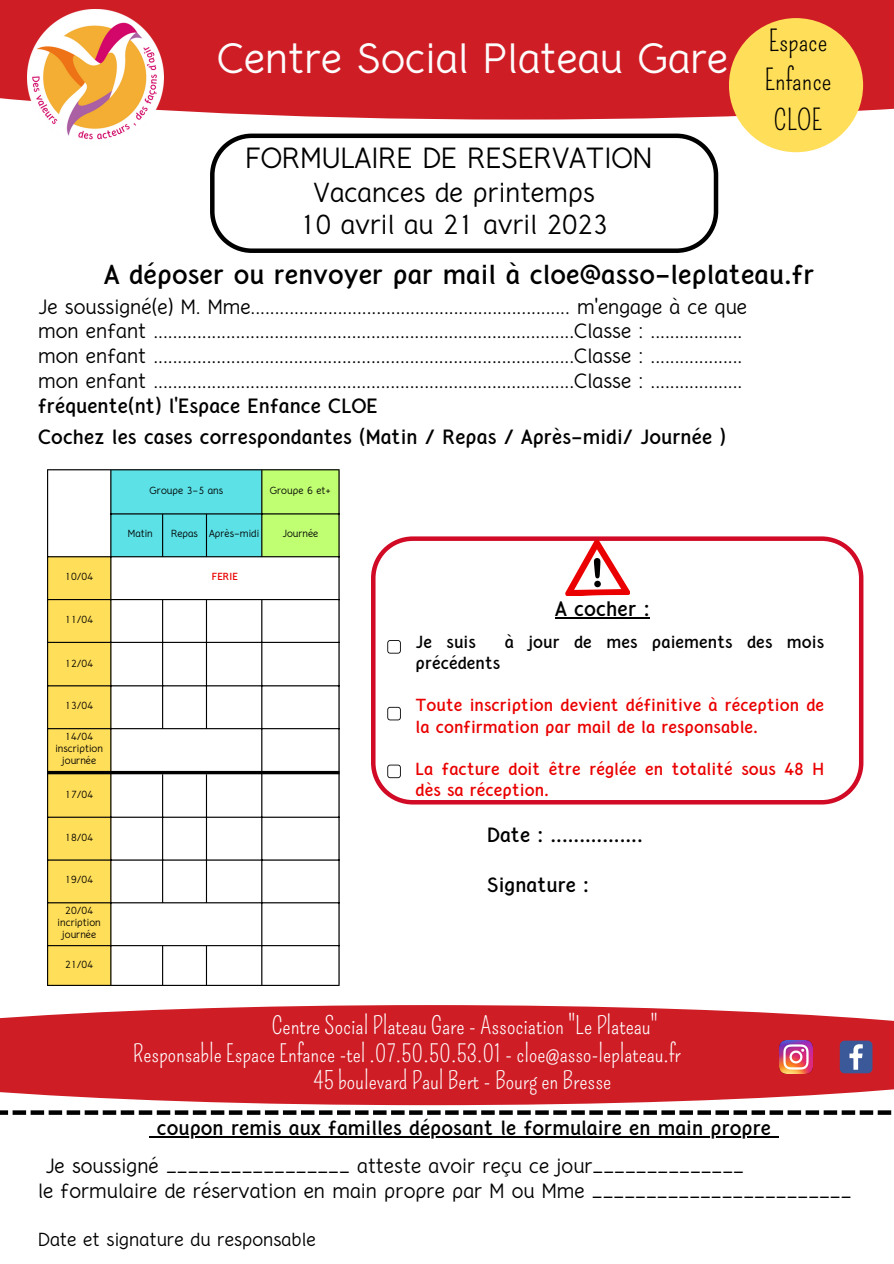
<style>
.page{position:relative;width:894px;height:1264px;background:#fff}
.page>*{position:absolute;margin:0;border:0;box-sizing:border-box;transform-origin:0 0}
.t1{font:37.05px "Crusoe Text";color:#fdfcfc}
.t2{font:28.35px/39.5px "Pompiere";color:#000;text-align:center}
.t3{font:25.5px "Crusoe Text";color:#000}
.t4{font:700 24px "Crusoe Text";color:#000}
.t5{font:24px "Pompiere";color:#fff}
.t6{font:24px/32.7px "Crusoe Text";color:#000;text-align:center}
.t7{font:24px "Pompiere";color:#fdfcfc}
.t8{font:23.7px "Pompiere";color:#fff}
.t9{font:700 18.3px "Crusoe Text";color:#000}
.t10{font:18px/24.8px "Crusoe Text";color:#000}
.t11{font:700 18px/31.3px "Crusoe Text";color:#000}
.t12{font:16.5px "Crusoe Text";color:#000}
.t13{font:700 15.3px/21px "Crusoe Text";color:#ea0000}
.t14{font:700 15.3px "Crusoe Text";color:#000}
.t15{font:9px/12px "Crusoe Text";color:#000;text-align:center}
.t16{font:700 9px "Crusoe Text";color:#ea0000}
</style>
<div class="page">
<div style="left:0;top:0;width:893px;height:120px;background:#cf1d26"></div>
<svg style="left:0;top:1005px;width:893px;height:100px;fill:#cf1d26"></svg>
<div style="left:728px;top:18px;width:134px;height:134px;background:#ffde59;border-radius:50%"></div>
<svg style="left:839px;top:1040px;width:33px;height:33px"></svg>
<img style="left:779px;top:1040px;width:32px;height:33px">
<svg style="left:210px;top:133px;width:508px;height:120px"></svg>
<svg style="left:371px;top:536px;width:492px;height:268px"></svg>
<svg style="left:387px;top:707px;width:13px;height:13px"></svg>
<svg style="left:387px;top:640px;width:13px;height:13px"></svg>
<img style="left:28px;top:10px;width:135px;height:130px">
<svg style="left:564px;top:539px;width:66px;height:57px"></svg>
<svg style="left:48px;top:470px;width:290px;height:514px"></svg>
<hr style="left:47px;top:470px;width:1px;height:514px;background:#000">
<hr style="left:110px;top:470px;width:1px;height:514px;background:#000">
<hr style="left:162px;top:514px;width:1px;height:42px;background:#000">
<hr style="left:162px;top:600px;width:1px;height:128px;background:#000">
<hr style="left:162px;top:774px;width:1px;height:128px;background:#000">
<hr style="left:162px;top:946px;width:1px;height:38px;background:#000">
<hr style="left:206px;top:514px;width:1px;height:42px;background:#000">
<hr style="left:206px;top:600px;width:1px;height:128px;background:#000">
<hr style="left:206px;top:774px;width:1px;height:128px;background:#000">
<hr style="left:206px;top:946px;width:1px;height:38px;background:#000">
<hr style="left:261px;top:470px;width:1px;height:86px;background:#000">
<hr style="left:261px;top:600px;width:1px;height:384px;background:#000">
<hr style="left:338px;top:470px;width:1px;height:514px;background:#000">
<hr style="left:47px;top:469px;width:292px;height:1px;background:#000">
<hr style="left:110px;top:513px;width:229px;height:1px;background:#000">
<hr style="left:47px;top:556px;width:292px;height:1px;background:#000">
<hr style="left:47px;top:599px;width:292px;height:1px;background:#000">
<hr style="left:47px;top:642px;width:292px;height:1px;background:#000">
<hr style="left:47px;top:685px;width:292px;height:1px;background:#000">
<hr style="left:47px;top:728px;width:292px;height:1px;background:#000">
<hr style="left:47px;top:816px;width:292px;height:1px;background:#000">
<hr style="left:47px;top:859px;width:292px;height:1px;background:#000">
<hr style="left:47px;top:902px;width:292px;height:1px;background:#000">
<hr style="left:47px;top:945px;width:292px;height:1px;background:#000">
<hr style="left:47px;top:984px;width:292px;height:1px;background:#000">
<hr style="left:47px;top:771px;width:292px;height:3px;background:#000">
<hr style="left:555px;top:617px;width:94px;height:1px;background:#000">
<svg style="left:387px;top:764px;width:13px;height:14px"></svg>
<svg style="left:0;top:1110px;width:892px;height:4px"></svg>
<hr style="left:157px;top:1135px;width:613px;height:2px;background:#000">
<h1 class="t1" style="left:217px;top:34px;width:512px">Centre Social Plateau Gare</h1>
<h3 class="t3" style="left:245px;top:141px;width:408px">FORMULAIRE DE RESERVATION</h3>
<h3 class="t6" style="left:300px;top:178px;width:309px">Vacances de printemps<br>10 avril au 21 avril 2023</h3>
<h2 class="t2" style="left:764px;top:22px;width:68px">Espace<br>Enfance<br>CLOE</h2>
<h3 class="t4" style="left:104px;top:258px;width:711px">A déposer ou renvoyer par mail à cloe@asso-leplateau.fr</h3>
<p class="t10" style="left:38px;top:296px;width:710px">Je soussigné(e) M. Mme.................................................................. m'engage à ce que mon enfant .......................................................................................Classe : ................... mon enfant .......................................................................................Classe : ................... mon enfant .......................................................................................Classe : ...................</p>
<p class="t11" style="left:38px;top:391px;width:689px">fréquente(nt) l'Espace Enfance CLOE<br>Cochez les cases correspondantes (Matin / Repas / Après-midi/ Journée )</p>
<p class="t15" style="left:149px;top:485px;width:75px">Groupe 3-5 ans</p>
<p class="t15" style="left:270px;top:485px;width:63px">Groupe 6 et+</p>
<p class="t15" style="left:128px;top:528px;width:26px">Matin</p>
<p class="t15" style="left:171px;top:528px;width:90px">Repas Après-midi</p>
<p class="t15" style="left:282px;top:528px;width:37px">Journée</p>
<p class="t15" style="left:65px;top:571px;width:29px">10/04</p>
<p class="t16" style="left:212px;top:571px;width:27px">FERIE</p>
<p class="t15" style="left:65px;top:614px;width:29px">11/04</p>
<p class="t15" style="left:65px;top:658px;width:29px">12/04</p>
<p class="t15" style="left:65px;top:700px;width:29px">13/04</p>
<p class="t15" style="left:55px;top:731px;width:49px">14/04 inscription journée</p>
<p class="t15" style="left:65px;top:789px;width:29px">17/04</p>
<p class="t15" style="left:65px;top:832px;width:29px">18/04</p>
<p class="t15" style="left:65px;top:874px;width:29px">19/04</p>
<p class="t15" style="left:58px;top:905px;width:45px">20/04 incription journée</p>
<p class="t15" style="left:65px;top:958px;width:29px">21/04</p>
<p class="t9" style="left:555px;top:596px;width:96px">A cocher :</p>
<p class="t14" style="left:415px;top:632px;width:62px">Je suis</p>
<p class="t14" style="left:504px;top:632px;width:321px">à jour de mes paiements des mois</p>
<p class="t14" style="left:415px;top:653px;width:86px">précédents</p>
<p class="t13" style="left:415px;top:696px;width:410px">Toute inscription devient définitive à réception de la confirmation par mail de la responsable.</p>
<p class="t13" style="left:415px;top:759px;width:410px">La facture doit être réglée en totalité sous 48 H dès sa réception.</p>
<p class="t11" style="left:487px;top:821px;width:157px">Date : ................</p>
<p class="t11" style="left:487px;top:870px;width:103px">Signature :</p>
<h3 class="t5" style="left:272px;top:1011px;width:387px">Centre Social Plateau Gare - Association "Le Plateau"</h3>
<h3 class="t8" style="left:133px;top:1040px;width:549px">Responsable Espace Enfance -tel .07.50.50.53.01 - cloe@asso-leplateau.fr</h3>
<h3 class="t7" style="left:313px;top:1066px;width:299px">45 boulevard Paul Bert - Bourg en Bresse</h3>
<p class="t11" style="left:157px;top:1113px;width:615px">coupon remis aux familles déposant le formulaire en main propre</p>
<p class="t10" style="left:38px;top:1155px;width:814px;text-indent:7px">Je soussigné _________________ atteste avoir reçu ce jour______________<br>le formulaire de réservation en main propre par M ou Mme ________________________</p>
<p class="t12" style="left:38px;top:1229px;width:279px">Date et signature du responsable</p>
</div>
